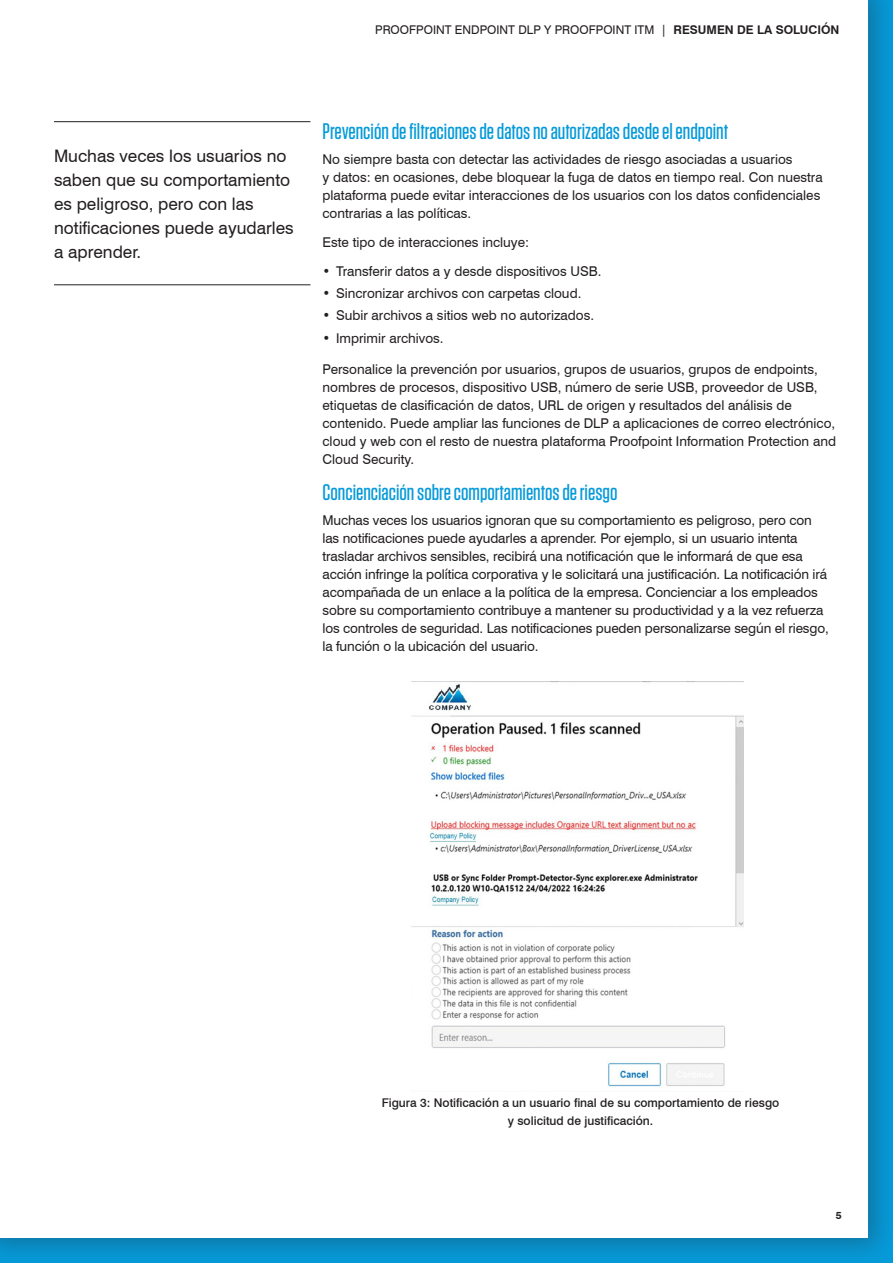
<style>
.page{position:relative;width:893px;height:1263px;background:#fff}
.page>*{position:absolute;margin:0;border:0;box-sizing:border-box;transform-origin:0 0}
.t1{font:500 22.5px "Tungsten";color:#069ad9}
.t2{font:17.25px/24px "Swiss 721 BT";color:#231f20}
.t3{font:13.5px/18px "Swiss 721 BT";color:#231f20}
.t4{font:500 12px/18px "Swiss 721 BT";color:#231f20;text-align:center}
.t5{font:12px "Swiss 721 BT";color:#231f20}
.t6{font:700 10.5px "Swiss 721 BT";color:#231f20}
.s1{font-weight:700}
</style>
<div class="page">
<div style="left:0;top:0;width:893px;height:1263px;background:#231f20;opacity:.3"></div>
<div style="left:0;top:0;width:868px;height:1237px;background:#fff"></div>
<hr style="left:54px;top:121px;width:256px;height:1px;background:#231f20">
<hr style="left:54px;top:285px;width:256px;height:1px;background:#231f20">
<img style="left:411px;top:681px;width:333px;height:406px">
<p class="t5" style="left:375px;top:22px;width:466px">PROOFPOINT ENDPOINT DLP Y PROOFPOINT ITM | <span class="s1">RESUMEN DE LA SOLUCIÓN</span></p>
<p class="t2" style="left:54px;top:144px;width:241px">Muchas veces los usuarios no saben que su comportamiento es peligroso, pero con las notificaciones puede ayudarles a aprender.</p>
<h1 class="t1" style="left:323px;top:120px;width:407px">Prevención de filtraciones de datos no autorizadas desde el endpoint</h1>
<p class="t3" style="left:323px;top:150px;width:502px">No siempre basta con detectar las actividades de riesgo asociadas a usuarios<br>y datos: en ocasiones, debe bloquear la fuga de datos en tiempo real. Con nuestra plataforma puede evitar interacciones de los usuarios con los datos confidenciales contrarias a las políticas.</p>
<p class="t3" style="left:323px;top:233px;width:208px">Este tipo de interacciones incluye:</p>
<p class="t3" style="left:323px;top:262px;width:280px">• Transferir datos a y desde dispositivos USB.</p>
<p class="t3" style="left:323px;top:284px;width:260px">• Sincronizar archivos con carpetas cloud.</p>
<p class="t3" style="left:323px;top:307px;width:273px">• Subir archivos a sitios web no autorizados.</p>
<p class="t3" style="left:323px;top:329px;width:123px">• Imprimir archivos.</p>
<p class="t3" style="left:323px;top:360px;width:515px">Personalice la prevención por usuarios, grupos de usuarios, grupos de endpoints, nombres de procesos, dispositivo USB, número de serie USB, proveedor de USB, etiquetas de clasificación de datos, URL de origen y resultados del análisis de contenido. Puede ampliar las funciones de DLP a aplicaciones de correo electrónico, cloud y web con el resto de nuestra plataforma Proofpoint Information Protection and Cloud Security.</p>
<h1 class="t1" style="left:323px;top:481px;width:296px">Concienciación sobre comportamientos de riesgo</h1>
<p class="t3" style="left:323px;top:511px;width:508px">Muchas veces los usuarios ignoran que su comportamiento es peligroso, pero con las notificaciones puede ayudarles a aprender. Por ejemplo, si un usuario intenta trasladar archivos sensibles, recibirá una notificación que le informará de que esa acción infringe la política corporativa y le solicitará una justificación. La notificación irá acompañada de un enlace a la política de la empresa. Concienciar a los empleados sobre su comportamiento contribuye a mantener su productividad y a la vez refuerza los controles de seguridad. Las notificaciones pueden personalizarse según el riesgo, la función o la ubicación del usuario.</p>
<p class="t4" style="left:382px;top:1094px;width:399px">Figura 3: Notificación a un usuario final de su comportamiento de riesgo y solicitud de justificación.</p>
<p class="t6" style="left:836px;top:1208px;width:7px">5</p>
</div>
